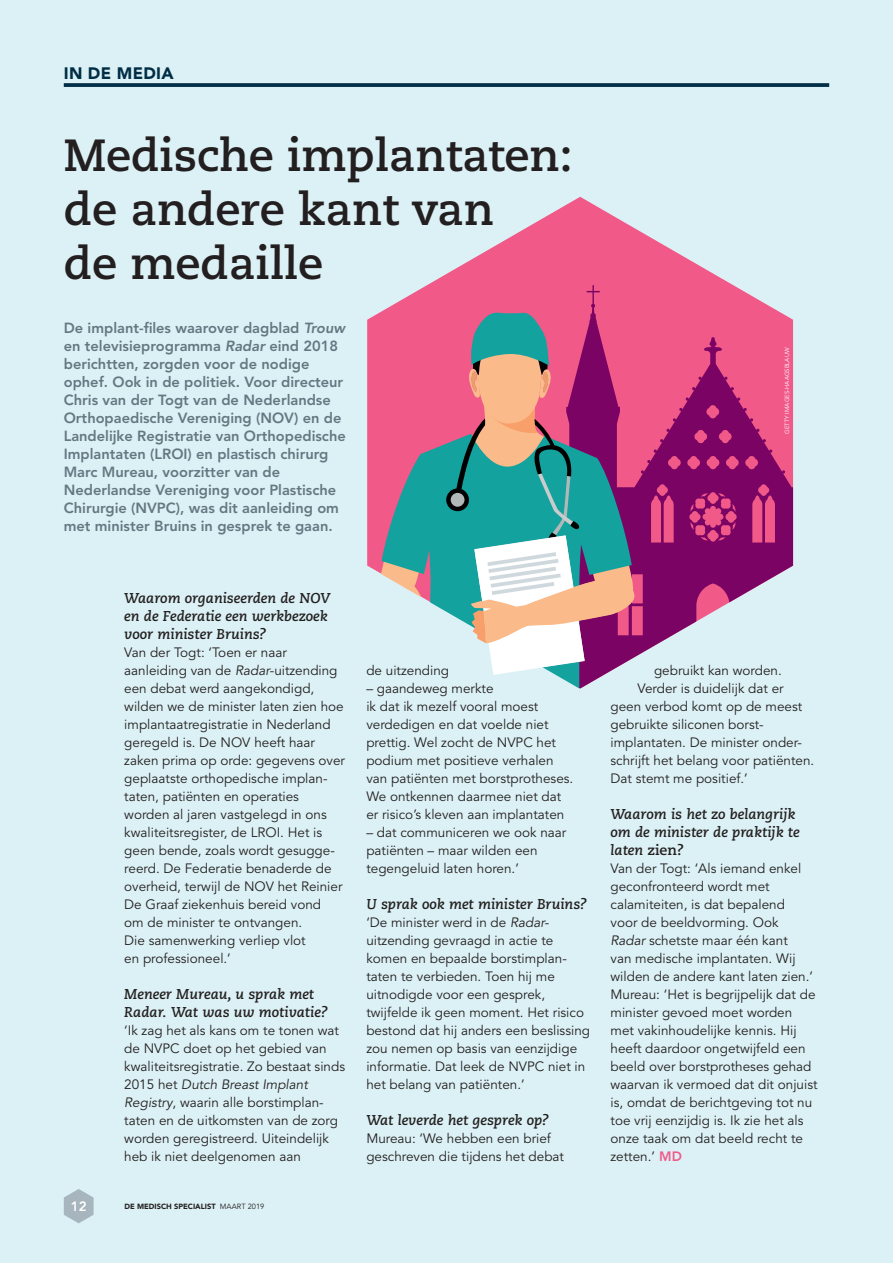
<style>
.page{position:relative;width:893px;height:1263px;background:#dcf1f5}
.page>*{position:absolute;margin:0;border:0;box-sizing:border-box;transform-origin:0 0}
.t1{font:700 45px/54px "Caecilia";color:#231f20}
.t2{font:900 16.5px "Avenir LT";letter-spacing:.02em;color:#002e46}
.t3{font:800 14.7px/18px "Avenir LT";color:#647882}
.t4{font:italic 700 14.25px/18px "Caecilia";color:#231f20}
.t5{font:13.5px/18px "Avenir";color:#231f20}
.t6{font:800 13.5px "Avenir";color:#fff}
.t7{font:900 7.5px "Avenir LT";color:#231f20}
.t8{font:6px "Avenir LT";color:#fff}
.s1{font-style:italic}
.s2{font-weight:400}
.s3{font-style:normal}
.s4{font-family:"Avenir LT";font-weight:800;color:#f05988}
</style>
<div class="page">
<svg style="left:64px;top:83px;width:765px;height:4px;background:#0d3950"></svg>
<svg style="left:367px;top:197px;width:366px;height:371px;fill:#f05988"></svg>
<svg style="left:566px;top:285px;width:227px;height:372px;background:#bd4a88"></svg>
<svg style="left:64px;top:1189px;width:30px;height:34px"></svg>
<svg style="left:379px;top:312px;width:257px;height:379px;background:#a292a1"></svg>
<p class="t2" style="left:64px;top:63px;width:111px">IN DE MEDIA</p>
<h1 class="t1" style="left:64px;top:129px;width:511px">Medische implantaten: de andere kant van<br>de medaille</h1>
<p class="t3" style="left:64px;top:319px;width:283px">De implant-files waarover dagblad <span class="s1">Trouw </span>en televisieprogramma <span class="s1">Radar</span> eind 2018 berichtten, zorgden voor de nodige ophef. Ook in de politiek. Voor directeur Chris van der Togt van de Nederlandse Orthopaedische Vereniging (NOV) en de Landelijke Registratie van Orthopedische Implantaten (LROI) en plastisch chirurg Marc Mureau, voorzitter van de Nederlandse Vereniging voor Plastische Chirurgie (NVPC), was dit aanleiding om met minister Bruins in gesprek te gaan.</p>
<p class="t8" style="left:783px;top:434px;width:88px;rotate:-90deg">GETTY IMAGES-HAAGSBLAUW</p>
<p class="t4" style="left:124px;top:589px;width:208px">Waarom organiseerden de NOV en de Federatie een werkbezoek voor minister Bruins?</p>
<p class="t5" style="left:124px;top:644px;width:222px">Van der Togt: ‘Toen er naar aanleiding van de <span class="s1">Radar</span>-uitzending een debat werd aangekondigd, wilden we de minister laten zien hoe implantaatregistratie in Nederland geregeld is. De NOV heeft haar zaken prima op orde: gegevens over geplaatste orthopedische implan&shy;taten, patiënten en operaties worden al jaren vastgelegd in ons kwaliteitsregister, de LROI. Het is geen bende, zoals wordt gesugge&shy;reerd. De Federatie benaderde de overheid, terwijl de NOV het Reinier<br>De Graaf ziekenhuis bereid vond<br>om de minister te ontvangen.<br>Die samenwerking verliep vlot<br>en professioneel.’</p>
<p class="t4" style="left:124px;top:985px;width:205px">Meneer Mureau, u sprak met<br>Radar. Wat was uw motivatie?</p>
<p class="t5" style="left:124px;top:1022px;width:222px">‘Ik zag het als kans om te tonen wat de NVPC doet op het gebied van kwaliteitsregistratie. Zo bestaat sinds 2015 het <span class="s1">Dutch Breast Implant Registry</span>, waarin alle borstimplan&shy;taten en de uitkomsten van de zorg worden geregistreerd. Uiteindelijk heb ik niet deelgenomen aan</p>
<p class="t6" style="left:71px;top:1198px;width:17px">12</p>
<p class="t7" style="left:124px;top:1202px;width:141px">DE MEDISCH SPECIALIST <span class="s2">MAART 2019</span></p>
<p class="t5" style="left:366px;top:662px;width:84px">de uitzending</p>
<p class="t5" style="left:366px;top:680px;width:208px">– gaandeweg merkte<br>ik dat ik mezelf vooral moest verdedigen en dat voelde niet prettig. Wel zocht de NVPC het podium met positieve verhalen van patiënten met borstprotheses.<br>We ontkennen daarmee niet dat er risico’s kleven aan implantaten</p>
<p class="t5" style="left:366px;top:824px;width:202px">– dat communiceren we ook naar patiënten – maar wilden een tegengeluid laten horen.’</p>
<p class="t4" style="left:366px;top:895px;width:222px">U sprak ook met minister Bruins?</p>
<p class="t5" style="left:366px;top:914px;width:225px">‘De minister werd in de <span class="s1">Radar&shy;</span>uitzending gevraagd in actie te komen en bepaalde borstimplan&shy;taten te verbieden. Toen hij me uitnodigde voor een gesprek, twijfelde ik geen moment. Het risico bestond dat hij anders een beslissing zou nemen op basis van eenzijdige informatie. Dat leek de NVPC niet in het belang van patiënten.’</p>
<p class="t4" style="left:366px;top:1111px;width:184px">Wat leverde het gesprek op?</p>
<p class="t5" style="left:366px;top:1130px;width:199px">Mureau: ‘We hebben een brief geschreven die tijdens het debat</p>
<p class="t5" style="left:654px;top:662px;width:129px">gebruikt kan worden.</p>
<p class="t5" style="left:637px;top:680px;width:148px">Verder is duidelijk dat er</p>
<p class="t5" style="left:610px;top:698px;width:193px">geen verbod komt op de meest</p>
<p class="t5" style="left:610px;top:716px;width:154px">gebruikte siliconen borst-</p>
<p class="t5" style="left:610px;top:734px;width:192px">implantaten. De minister onder-</p>
<p class="t5" style="left:610px;top:752px;width:205px">schrijft het belang voor patiënten.</p>
<p class="t5" style="left:610px;top:770px;width:139px">Dat stemt me positief.’</p>
<p class="t4" style="left:610px;top:805px;width:191px">Waarom is het zo belangrijk om de minister de praktijk te laten <span class="s3">zien?</span></p>
<p class="t5" style="left:610px;top:860px;width:209px">Van der Togt: ‘Als iemand enkel geconfronteerd wordt met calamiteiten, is dat bepalend<br>voor de beeldvorming. Ook<br><span class="s1">Radar</span> schetste maar één kant<br>van medische implantaten. Wij wilden de andere kant laten zien.’<br>Mureau: ‘Het is begrijpelijk dat de minister gevoed moet worden met vakinhoudelijke kennis. Hij heeft daardoor ongetwijfeld een beeld over borstprotheses gehad waarvan ik vermoed dat dit onjuist is, omdat de berichtgeving tot nu toe vrij eenzijdig is. Ik zie het als onze taak om dat beeld recht te zetten.’ <span class="s4">MD</span></p>
</div>
